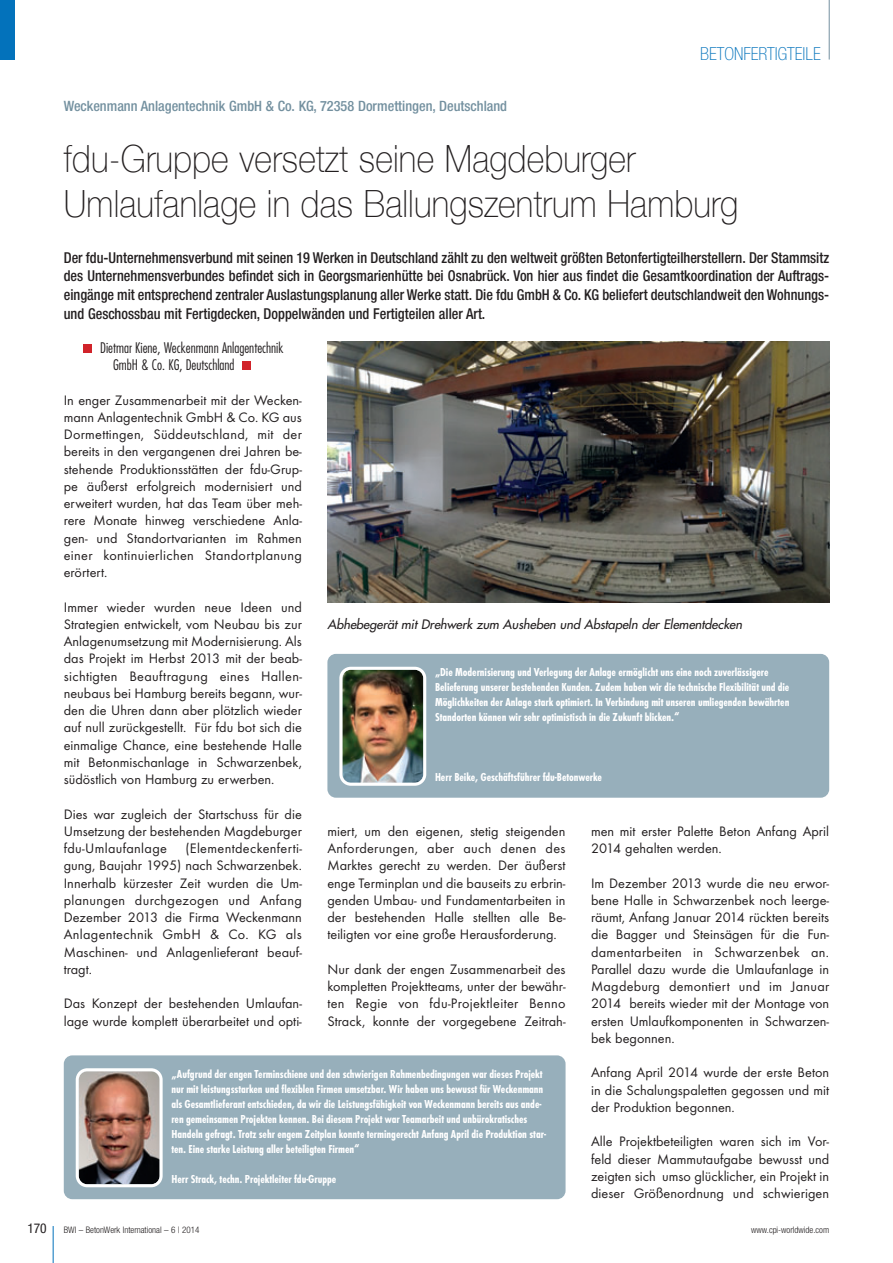
<style>
.page{position:relative;width:893px;height:1263px;background:#fff}
.page>*{position:absolute;margin:0;border:0;box-sizing:border-box;transform-origin:0 0}
.t1{font:100 37.5px/45px "Helvetica Neue";letter-spacing:.005em;color:#231f20;scale:.9 1}
.t2{font:100 condensed 18px "Helvetica Neue";color:#0372bb}
.t3{font:500 condensed 15px/18.8px "Helvetica Neue";color:#231f20;text-align:justify;scale:.95 1}
.t4{font:14.25px/17.2px "Futura T";color:#231f20;text-align:justify}
.t5{font:500 condensed 14.25px "Helvetica Neue";color:#73909f}
.t6{font:300 condensed 14.25px/17.2px "Futura";color:#231f20}
.t7{font:condensed 13.5px "Helvetica Neue";color:#231f20}
.t8{font:italic 12.75px "Futura";letter-spacing:-.005em;color:#231f20}
.t9{font:700 condensed 12px/15px "Futura T";letter-spacing:-.005em;color:#fff}
.t10{font:300 condensed 9px "Helvetica Neue";color:#231f20}
</style>
<div class="page">
<hr style="left:53px;top:1226px;width:1px;height:37px;background:#0372bb">
<hr style="left:829px;top:0;width:1px;height:60px;background:#73909f">
<div style="left:0;top:0;width:15px;height:60px;background:#0372bb"></div>
<div style="left:84px;top:344px;width:8px;height:9px;background:#d1232a"></div>
<div style="left:243px;top:361px;width:8px;height:9px;background:#d1232a"></div>
<img style="left:327px;top:342px;width:502px;height:261px">
<div style="left:64px;top:1055px;width:502px;height:144px;background:#97afbb;border-radius:9px"></div>
<img style="left:76px;top:1068px;width:87px;height:119px">
<div style="left:327px;top:654px;width:502px;height:144px;background:#97afbb;border-radius:9px"></div>
<img style="left:339px;top:667px;width:87px;height:119px">
<p class="t5" style="left:64px;top:101px;width:445px">Weckenmann Anlagentechnik GmbH &amp; Co. KG, 72358 Dormettingen, Deutschland</p>
<p class="t2" style="left:700px;top:47px;width:122px">BETONFERTIGTEILE</p>
<h1 class="t1" style="left:64px;top:136px;width:751px">fdu-Gruppe versetzt seine Magdeburger<br>Umlauf anlage in das Ballungszentrum Hamburg</h1>
<p class="t3" style="left:64px;top:249px;width:807px">Der fdu-Unternehmensverbund mit seinen 19 Werken in Deutschland zählt zu den weltweit größten Betonfertigteilherstellern. Der Stammsitz des Unternehmensverbundes befindet sich in Georgsmarienhütte bei Osnabrück. Von hier aus findet die Gesamtkoordination der Auftrags - eingänge mit entsprechend zentraler Auslastungsplanung aller Werke statt. Die fdu GmbH &amp; Co. KG beliefert deutschlandweit den Wohnungs&shy;und Geschossbau mit Fertigdecken, Doppelwänden und Fertigteilen aller Art.</p>
<p class="t6" style="left:113px;top:340px;width:172px;text-indent:-13px">Dietmar Kiene, Weckenmann Anlagentechnik<br>GmbH &amp; Co. KG, Deutschland</p>
<p class="t4" style="left:64px;top:392px;width:240px">In enger Zusammenarbeit mit der Wecken - mann Anlagentechnik GmbH &amp; Co. KG aus Dormettingen, Süddeutschland, mit der bereits in den vergangenen drei Jahren be - stehende Produktionsstätten der fdu-Grup - pe äußerst erfolgreich modernisiert und erweitert wurden, hat das Team über meh&shy;rere Monate hinweg verschiedene Anla - gen- und Standortvarianten im Rahmen einer kontinuierlichen Standort planung erörtert.</p>
<p class="t4" style="left:64px;top:599px;width:240px">Immer wieder wurden neue Ideen und Strategien entwickelt, vom Neubau bis zur Anlagenumsetzung mit Modernisierung. Als das Projekt im Herbst 2013 mit der beab&shy;sichtigten Beauftragung eines Hallen - neubaus bei Hamburg bereits begann, wur&shy;den die Uhren dann aber plötzlich wieder auf null zurückgestellt. Für fdu bot sich die einmalige Chance, eine bestehende Halle mit Betonmischanlage in Schwarzenbek, südöstlich von Hamburg zu erwerben.</p>
<p class="t4" style="left:64px;top:806px;width:240px">Dies war zugleich der Startschuss für die Umsetzung der bestehenden Magdeburger fdu-Umlaufanlage</p>
<p class="t8" style="left:327px;top:618px;width:418px">Abhebegerät mit Drehwerk zum Ausheben und Abstapeln der Elementdecken</p>
<p class="t9" style="left:435px;top:666px;width:356px">„Die Modernisierung und Verlegung der Anlage ermöglicht uns eine noch zuverlässigere Belieferung unserer bestehenden Kunden. Zudem haben wir die technische Flexibilität und die Möglichkeiten der Anlage stark optimiert. In Verbindung mit unseren umliegenden bewährten Standorten können wir sehr optimistisch in die Zukunft blicken.“</p>
<p class="t9" style="left:435px;top:771px;width:168px">Herr Beike, Geschäftsführer fdu-Betonwerke</p>
<p class="t4" style="left:591px;top:824px;width:240px">men mit erster Palette Beton Anfang April<br>2014 gehalten werden.</p>
<p class="t4" style="left:591px;top:875px;width:240px">Im Dezember 2013 wurde die neu erwor&shy;bene Halle in Schwarzenbek noch leerge&shy;räumt, Anfang Januar 2014 rückten bereits die Bagger und Steinsägen für die Fun - damentarbeiten in Schwarzenbek an.<br>Parallel dazu wurde die Umlaufanlage in Magdeburg demontiert und im Januar 2014 bereits wieder mit der Montage von ersten Umlaufkomponenten in Schwarzen - bek begonnen.</p>
<p class="t4" style="left:591px;top:1065px;width:240px">Anfang April 2014 wurde der erste Beton in die Schalungspaletten gegossen und mit der Produktion begonnen.</p>
<p class="t4" style="left:591px;top:1134px;width:240px">Alle Projektbeteiligten waren sich im Vor - feld dieser Mammutaufgabe bewusst und zeigten sich umso glücklicher, ein Projekt in dieser Größenordnung und schwierigen</p>
<p class="t4" style="left:327px;top:824px;width:240px">miert, um den eigenen, stetig steigenden An forderungen, aber auch denen des Marktes gerecht zu werden. Der äußerst enge Terminplan und die bauseits zu erbrin&shy;genden Umbau- und Fundamentarbeiten in der bestehenden Halle stellten alle Be - teiligten vor eine große Herausforderung.</p>
<p class="t4" style="left:327px;top:962px;width:240px">Nur dank der engen Zusammenarbeit des kompletten Projektteams, unter der bewähr&shy;ten Regie von fdu-Projektleiter Benno Strack, konnte der vorgegebene Zeitrah -</p>
<p class="t4" style="left:64px;top:841px;width:240px;text-indent:122px">(Elementdecken ferti - gung, Baujahr 1995) nach Schwarzenbek.<br>Innerhalb kürzester Zeit wurden die Um - planungen durchgezogen und Anfang Dezember 2013 die Firma Weckenmann Anlagentechnik GmbH &amp; Co. KG als Maschinen- und Anlagenlieferant beauf&shy;tragt.</p>
<p class="t4" style="left:64px;top:996px;width:240px">Das Konzept der bestehenden Umlaufan - lage wurde komplett überarbeitet und opti-</p>
<p class="t9" style="left:171px;top:1067px;width:376px">„Aufgrund der engen Terminschiene und den schwierigen Rahmenbedingungen war dieses Projekt nur mit leistungsstarken und flexiblen Firmen umsetzbar. Wir haben uns bewusst für Weckenmann als Gesamtlieferant entschieden, da wir die Leistungsfähigkeit von Weckenmann bereits aus ande&shy;ren gemeinsamen Projekten kennen. Bei diesem Projekt war Teamarbeit und unbürokratisches Handeln gefragt. Trotz sehr engem Zeitplan konnte termingerecht Anfang April die Produktion star&shy;ten. Eine starke Leistung aller beteiligten Firmen“</p>
<p class="t9" style="left:171px;top:1172px;width:166px">Herr Strack, techn. Projektleiter fdu-Gruppe</p>
<p class="t7" style="left:28px;top:1223px;width:21px">170</p>
<p class="t10" style="left:64px;top:1226px;width:137px">BWI – BetonWerk International – 6 | 2014</p>
<p class="t10" style="left:751px;top:1226px;width:79px">www.cpi-worldwide.com</p>
</div>
